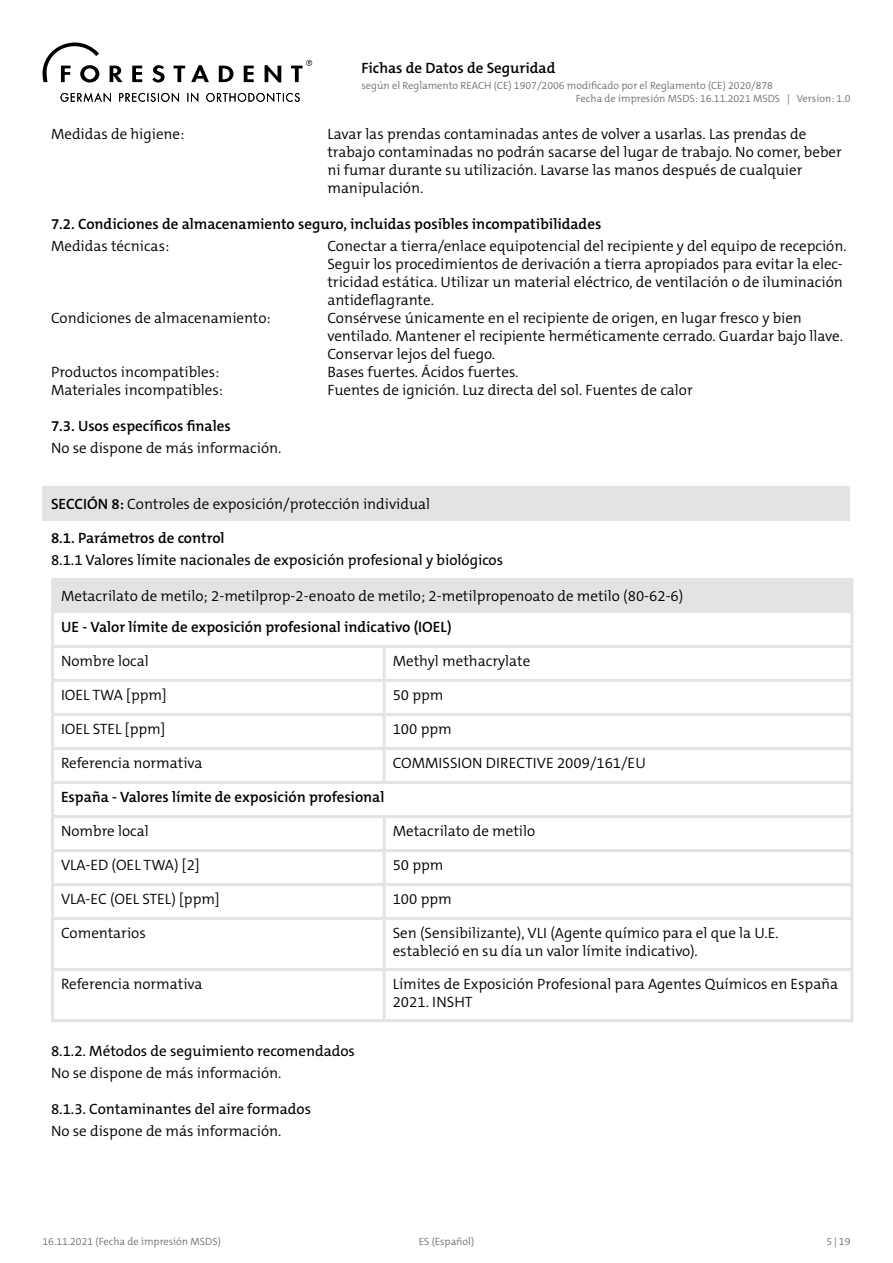
<style>
.page{position:relative;width:893px;height:1263px;background:#fff}
.page>*{position:absolute;margin:0;border:0;box-sizing:border-box;transform-origin:0 0}
.t1{font:300 15px/18px "The Mix C5";color:#000}
.t2{font:600 15px "The Mix C5";color:#000}
.t3{font:15px "The Mix C5";color:#000}
.t4{font:300 10.5px/12.6px "The Mix C5";color:#706f6f}
.s1{font-weight:600}
</style>
<div class="page">
<svg style="left:110px;top:66px;width:13px;height:16px"></svg>
<svg style="left:132px;top:66px;width:10px;height:16px"></svg>
<svg style="left:152px;top:65px;width:13px;height:18px"></svg>
<svg style="left:174px;top:66px;width:11px;height:16px"></svg>
<svg style="left:191px;top:65px;width:18px;height:17px"></svg>
<svg style="left:219px;top:66px;width:15px;height:16px"></svg>
<svg style="left:244px;top:66px;width:10px;height:16px"></svg>
<svg style="left:265px;top:65px;width:16px;height:17px"></svg>
<svg style="left:291px;top:60px;width:21px;height:22px"></svg>
<svg style="left:43px;top:43px;width:56px;height:40px"></svg>
<svg style="left:61px;top:93px;width:239px;height:9px"></svg>
<div style="left:43px;top:486px;width:807px;height:34px;background:#e3e3e3"></div>
<div style="left:53px;top:578px;width:799px;height:34px;background:#e3e3e3"></div>
<hr style="left:850px;top:578px;width:3px;height:34px;background:#e3e3e3">
<hr style="left:51px;top:578px;width:3px;height:34px;background:#e3e3e3">
<hr style="left:51px;top:612px;width:3px;height:33px;background:#e3e3e3">
<hr style="left:850px;top:612px;width:3px;height:33px;background:#e3e3e3">
<hr style="left:51px;top:648px;width:3px;height:31px;background:#e3e3e3">
<hr style="left:850px;top:648px;width:3px;height:31px;background:#e3e3e3">
<hr style="left:51px;top:682px;width:3px;height:31px;background:#e3e3e3">
<hr style="left:850px;top:682px;width:3px;height:31px;background:#e3e3e3">
<hr style="left:51px;top:716px;width:3px;height:31px;background:#e3e3e3">
<hr style="left:850px;top:716px;width:3px;height:31px;background:#e3e3e3">
<hr style="left:51px;top:750px;width:3px;height:31px;background:#e3e3e3">
<hr style="left:850px;top:750px;width:3px;height:31px;background:#e3e3e3">
<hr style="left:51px;top:784px;width:3px;height:31px;background:#e3e3e3">
<hr style="left:850px;top:784px;width:3px;height:31px;background:#e3e3e3">
<hr style="left:51px;top:818px;width:3px;height:31px;background:#e3e3e3">
<hr style="left:850px;top:818px;width:3px;height:31px;background:#e3e3e3">
<hr style="left:51px;top:852px;width:3px;height:31px;background:#e3e3e3">
<hr style="left:850px;top:852px;width:3px;height:31px;background:#e3e3e3">
<hr style="left:51px;top:886px;width:3px;height:31px;background:#e3e3e3">
<hr style="left:850px;top:886px;width:3px;height:31px;background:#e3e3e3">
<hr style="left:51px;top:920px;width:3px;height:48px;background:#e3e3e3">
<hr style="left:850px;top:920px;width:3px;height:48px;background:#e3e3e3">
<hr style="left:51px;top:971px;width:3px;height:48px;background:#e3e3e3">
<hr style="left:850px;top:971px;width:3px;height:48px;background:#e3e3e3">
<hr style="left:383px;top:648px;width:3px;height:31px;background:#e3e3e3">
<hr style="left:383px;top:682px;width:3px;height:31px;background:#e3e3e3">
<hr style="left:383px;top:716px;width:3px;height:31px;background:#e3e3e3">
<hr style="left:383px;top:750px;width:3px;height:31px;background:#e3e3e3">
<hr style="left:383px;top:818px;width:3px;height:31px;background:#e3e3e3">
<hr style="left:383px;top:852px;width:3px;height:31px;background:#e3e3e3">
<hr style="left:383px;top:886px;width:3px;height:31px;background:#e3e3e3">
<hr style="left:383px;top:920px;width:3px;height:48px;background:#e3e3e3">
<hr style="left:383px;top:971px;width:3px;height:48px;background:#e3e3e3">
<hr style="left:51px;top:645px;width:333px;height:3px;background:#e3e3e3">
<hr style="left:384px;top:645px;width:469px;height:3px;background:#e3e3e3">
<hr style="left:51px;top:679px;width:333px;height:3px;background:#e3e3e3">
<hr style="left:384px;top:679px;width:469px;height:3px;background:#e3e3e3">
<hr style="left:51px;top:713px;width:333px;height:3px;background:#e3e3e3">
<hr style="left:384px;top:713px;width:469px;height:3px;background:#e3e3e3">
<hr style="left:51px;top:747px;width:333px;height:3px;background:#e3e3e3">
<hr style="left:384px;top:747px;width:469px;height:3px;background:#e3e3e3">
<hr style="left:51px;top:781px;width:333px;height:3px;background:#e3e3e3">
<hr style="left:384px;top:781px;width:469px;height:3px;background:#e3e3e3">
<hr style="left:51px;top:815px;width:333px;height:3px;background:#e3e3e3">
<hr style="left:384px;top:815px;width:469px;height:3px;background:#e3e3e3">
<hr style="left:51px;top:849px;width:333px;height:3px;background:#e3e3e3">
<hr style="left:384px;top:849px;width:469px;height:3px;background:#e3e3e3">
<hr style="left:51px;top:883px;width:333px;height:3px;background:#e3e3e3">
<hr style="left:384px;top:883px;width:469px;height:3px;background:#e3e3e3">
<hr style="left:51px;top:917px;width:333px;height:3px;background:#e3e3e3">
<hr style="left:384px;top:917px;width:469px;height:3px;background:#e3e3e3">
<hr style="left:51px;top:968px;width:333px;height:3px;background:#e3e3e3">
<hr style="left:384px;top:968px;width:469px;height:3px;background:#e3e3e3">
<hr style="left:51px;top:1019px;width:333px;height:3px;background:#e3e3e3">
<hr style="left:384px;top:1019px;width:469px;height:3px;background:#e3e3e3">
<p class="t2" style="left:361px;top:58px;width:196px">Fichas de Datos de Seguridad</p>
<p class="t4" style="left:576px;top:80px;width:276px;text-indent:-214px">según el Reglamento REACH (CE) 1907/2006 modificado por el Reglamento (CE) 2020/878<br>Fecha de impresión MSDS: 16.11.2021 MSDS | Version: 1.0</p>
<p class="t1" style="left:51px;top:125px;width:135px">Medidas de higiene:</p>
<p class="t1" style="left:327px;top:125px;width:516px">Lavar las prendas contaminadas antes de volver a usarlas. Las prendas de trabajo contaminadas no podrán sacarse del lugar de trabajo. No comer, beber ni fumar durante su utilización. Lavarse las manos después de cualquier manipulación.</p>
<p class="t2" style="left:51px;top:214px;width:552px">7.2. Condiciones de almacenamiento seguro, incluidas posibles incompatibilidades</p>
<p class="t1" style="left:51px;top:237px;width:120px">Medidas técnicas:</p>
<p class="t1" style="left:327px;top:237px;width:521px">Conectar a tierra/enlace equipotencial del recipiente y del equipo de recepción.<br>Seguir los procedimientos de derivación a tierra apropiados para evitar la elec&shy;tricidad estática. Utilizar un material eléctrico, de ventilación o de iluminación antideflagrante.</p>
<p class="t1" style="left:51px;top:309px;width:221px">Condiciones de almacenamiento:</p>
<p class="t1" style="left:327px;top:309px;width:517px">Consérvese únicamente en el recipiente de origen, en lugar fresco y bien ventilado. Mantener el recipiente herméticamente cerrado. Guardar bajo llave.<br>Conservar lejos del fuego.</p>
<p class="t1" style="left:51px;top:363px;width:170px">Productos incompatibles:</p>
<p class="t1" style="left:327px;top:363px;width:193px">Bases fuertes. Ácidos fuertes.</p>
<p class="t1" style="left:51px;top:381px;width:174px">Materiales incompatibles:</p>
<p class="t1" style="left:327px;top:381px;width:367px">Fuentes de ignición. Luz directa del sol. Fuentes de calor</p>
<p class="t2" style="left:51px;top:416px;width:181px">7.3. Usos específicos finales</p>
<p class="t1" style="left:51px;top:439px;width:232px">No se dispone de más información.</p>
<p class="t1" style="left:51px;top:495px;width:381px"><span class="s1">SECCIÓN 8:</span> Controles de exposición/protección individual</p>
<p class="t2" style="left:51px;top:528px;width:175px">8.1. Parámetros de control</p>
<p class="t3" style="left:51px;top:551px;width:454px">8.1.1 Valores límite nacionales de exposición profesional y biológicos</p>
<p class="t1" style="left:61px;top:587px;width:624px">Metacrilato de metilo; 2-metilprop-2-enoato de metilo; 2-metilpropenoato de metilo (80-62-6)</p>
<p class="t2" style="left:61px;top:617px;width:392px">UE - Valor límite de exposición profesional indicativo (IOEL)</p>
<p class="t1" style="left:61px;top:652px;width:89px">Nombre local</p>
<p class="t1" style="left:393px;top:652px;width:139px">Methyl methacrylate</p>
<p class="t1" style="left:61px;top:686px;width:107px">IOEL TWA [ppm]</p>
<p class="t1" style="left:393px;top:686px;width:52px">50 ppm</p>
<p class="t1" style="left:61px;top:720px;width:106px">IOEL STEL [ppm]</p>
<p class="t1" style="left:393px;top:720px;width:61px">100 ppm</p>
<p class="t1" style="left:61px;top:754px;width:143px">Referencia normativa</p>
<p class="t1" style="left:393px;top:754px;width:255px">COMMISSION DIRECTIVE 2009/161/EU</p>
<p class="t2" style="left:61px;top:787px;width:325px">España - Valores límite de exposición profesional</p>
<p class="t1" style="left:61px;top:822px;width:89px">Nombre local</p>
<p class="t1" style="left:393px;top:822px;width:144px">Metacrilato de metilo</p>
<p class="t1" style="left:61px;top:856px;width:140px">VLA-ED (OEL TWA) [2]</p>
<p class="t1" style="left:393px;top:856px;width:52px">50 ppm</p>
<p class="t1" style="left:61px;top:890px;width:160px">VLA-EC (OEL STEL) [ppm]</p>
<p class="t1" style="left:393px;top:890px;width:61px">100 ppm</p>
<p class="t1" style="left:61px;top:924px;width:86px">Comentarios</p>
<p class="t1" style="left:393px;top:924px;width:388px">Sen (Sensibilizante), VLI (Agente químico para el que la U.E. estableció en su día un valor límite indicativo).</p>
<p class="t1" style="left:61px;top:975px;width:143px">Referencia normativa</p>
<p class="t1" style="left:393px;top:975px;width:447px">Límites de Exposición Profesional para Agentes Químicos en España<br>2021. INSHT</p>
<p class="t3" style="left:51px;top:1041px;width:305px">8.1.2. Métodos de seguimiento recomendados</p>
<p class="t1" style="left:51px;top:1064px;width:232px">No se dispone de más información.</p>
<p class="t3" style="left:51px;top:1099px;width:262px">8.1.3. Contaminantes del aire formados</p>
<p class="t1" style="left:51px;top:1122px;width:232px">No se dispone de más información.</p>
<p class="t4" style="left:43px;top:1235px;width:180px">16.11.2021 (Fecha de impresión MSDS)</p>
<p class="t4" style="left:419px;top:1235px;width:57px">ES (Español)</p>
<p class="t4" style="left:827px;top:1235px;width:25px">5 | 19</p>
</div>
